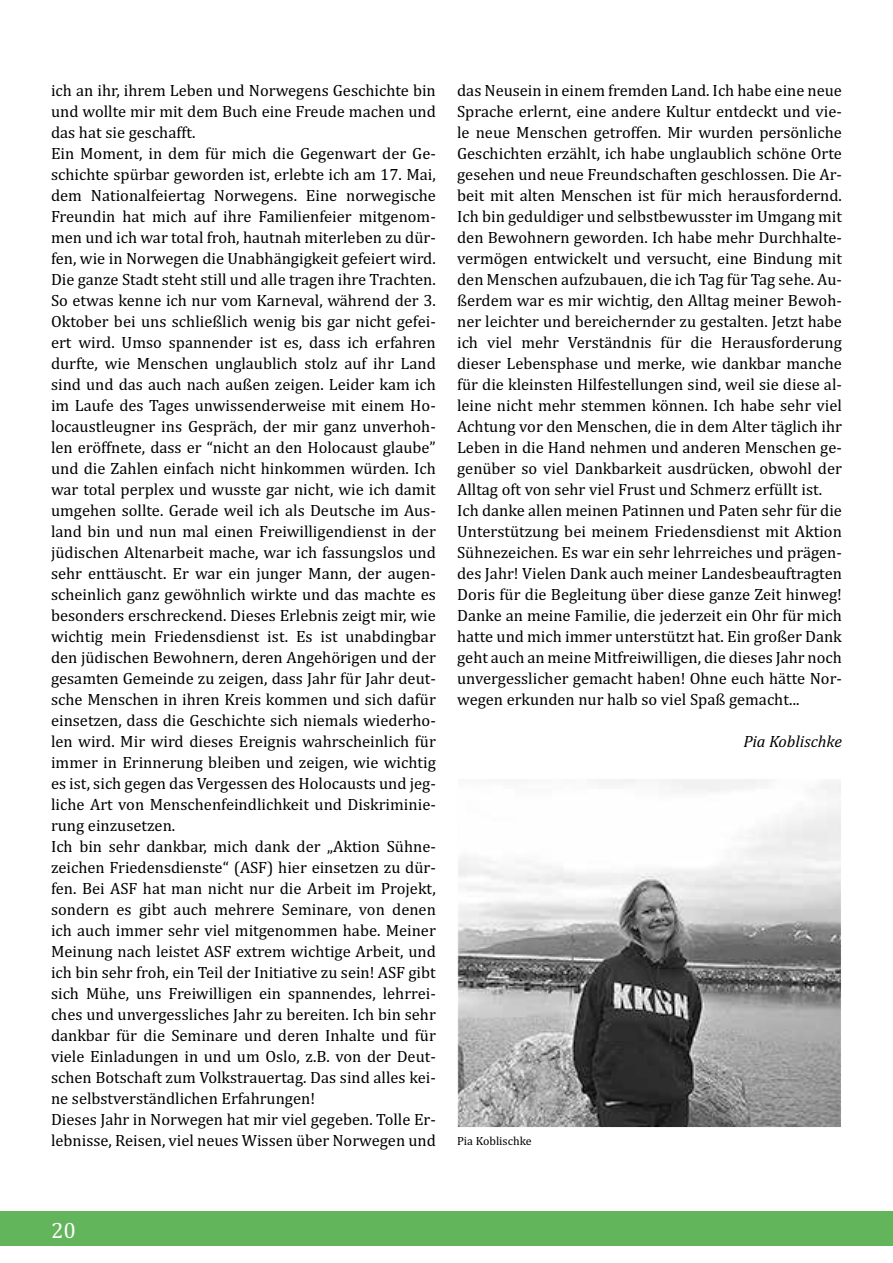
<style>
.page{position:relative;width:893px;height:1263px;background:#fff}
.page>*{position:absolute;margin:0;border:0;box-sizing:border-box;transform-origin:0 0}
.t1{font:22.5px "Cambria";color:#fff}
.t2{font:16.5px/21px "Cambria";color:#000}
.t3{font:italic 16.5px "Cambria";color:#000}
.t4{font:12px "Cambria";color:#000}
</style>
<div class="page">
<div style="left:0;top:1212px;width:893px;height:34px;background:#62b55a"></div>
<img style="left:459px;top:780px;width:381px;height:346px">
<div style="left:457px;top:778px;width:385px;height:350px;border:1px solid #fff"></div>
<p class="t2" style="left:51px;top:80px;width:386px">ich an ihr, ihrem Leben und Norwegens Geschichte bin und wollte mir mit dem Buch eine Freude machen und das hat sie geschafft.<br>Ein Moment, in dem für mich die Gegenwart der Ge&shy;schichte spürbar geworden ist, erlebte ich am 17. Mai, dem Nationalfeiertag Norwegens. Eine norwegische Freundin hat mich auf ihre Familienfeier mitgenom&shy;men und ich war total froh, hautnah miterleben zu dür&shy;fen, wie in Norwegen die Unabhängigkeit gefeiert wird.<br>Die ganze Stadt steht still und alle tragen ihre Trachten.<br>So etwas kenne ich nur vom Karneval, während der 3.<br>Oktober bei uns schließlich wenig bis gar nicht gefei&shy;ert wird. Umso spannender ist es, dass ich erfahren durfte, wie Menschen unglaublich stolz auf ihr Land sind und das auch nach außen zeigen. Leider kam ich im Laufe des Tages unwissenderweise mit einem Ho&shy;locaustleugner ins Gespräch, der mir ganz unverhoh&shy;len eröffnete, dass er “nicht an den Holocaust glaube” und die Zahlen einfach nicht hinkommen würden. Ich war total perplex und wusste gar nicht, wie ich damit umgehen sollte. Gerade weil ich als Deutsche im Aus&shy;land bin und nun mal einen Freiwilligendienst in der jüdischen Altenarbeit mache, war ich fassungslos und sehr enttäuscht. Er war ein junger Mann, der augen&shy;scheinlich ganz gewöhnlich wirkte und das machte es besonders erschreckend. Dieses Erlebnis zeigt mir, wie wichtig mein Friedensdienst ist. Es ist unabdingbar den jüdischen Bewohnern, deren Angehörigen und der gesamten Gemeinde zu zeigen, dass Jahr für Jahr deut&shy;sche Menschen in ihren Kreis kommen und sich dafür einsetzen, dass die Geschichte sich niemals wiederho&shy;len wird. Mir wird dieses Ereignis wahrscheinlich für immer in Erinnerung bleiben und zeigen, wie wichtig es ist, sich gegen das Vergessen des Holocausts und jeg&shy;liche Art von Menschenfeindlichkeit und Diskriminie&shy;rung einzusetzen.<br>Ich bin sehr dankbar, mich dank der „Aktion Sühne&shy;zeichen Friedensdienste“ (ASF) hier einsetzen zu dür&shy;fen. Bei ASF hat man nicht nur die Arbeit im Projekt, sondern es gibt auch mehrere Seminare, von denen ich auch immer sehr viel mitgenommen habe. Meiner Meinung nach leistet ASF extrem wichtige Arbeit, und ich bin sehr froh, ein Teil der Initiative zu sein! ASF gibt sich Mühe, uns Freiwilligen ein spannendes, lehrrei&shy;ches und unvergessliches Jahr zu bereiten. Ich bin sehr dankbar für die Seminare und deren Inhalte und für viele Einladungen in und um Oslo, z.B. von der Deut&shy;schen Botschaft zum Volkstrauertag. Das sind alles kei&shy;ne selbstverständlichen Erfahrungen!<br>Dieses Jahr in Norwegen hat mir viel gegeben. Tolle Er&shy;lebnisse, Reisen, viel neues Wissen über Norwegen und</p>
<p class="t2" style="left:457px;top:80px;width:386px">das Neusein in einem fremden Land. Ich habe eine neue Sprache erlernt, eine andere Kultur entdeckt und vie&shy;le neue Menschen getroffen. Mir wurden persönliche Geschichten erzählt, ich habe unglaublich schöne Orte gesehen und neue Freundschaften geschlossen. Die Ar&shy;beit mit alten Menschen ist für mich herausfordernd.<br>Ich bin geduldiger und selbstbewusster im Umgang mit den Bewohnern geworden. Ich habe mehr Durchhalte&shy;vermögen entwickelt und versucht, eine Bindung mit den Menschen aufzubauen, die ich Tag für Tag sehe. Au&shy;ßerdem war es mir wichtig, den Alltag meiner Bewoh&shy;ner leichter und bereichernder zu gestalten. Jetzt habe ich viel mehr Verständnis für die Herausforderung dieser Lebensphase und merke, wie dankbar manche für die kleinsten Hilfestellungen sind, weil sie diese al&shy;leine nicht mehr stemmen können. Ich habe sehr viel Achtung vor den Menschen, die in dem Alter täglich ihr Leben in die Hand nehmen und anderen Menschen ge&shy;genüber so viel Dankbarkeit ausdrücken, obwohl der Alltag oft von sehr viel Frust und Schmerz erfüllt ist.<br>Ich danke allen meinen Patinnen und Paten sehr für die Unterstützung bei meinem Friedensdienst mit Aktion Sühnezeichen. Es war ein sehr lehrreiches und prägen&shy;des Jahr! Vielen Dank auch meiner Landesbeauftragten Doris für die Begleitung über diese ganze Zeit hinweg!<br>Danke an meine Familie, die jederzeit ein Ohr für mich hatte und mich immer unterstützt hat. Ein großer Dank geht auch an meine Mitfreiwilligen, die dieses Jahr noch unvergesslicher gemacht haben! Ohne euch hätte Nor&shy;wegen erkunden nur halb so viel Spaß gemacht...</p>
<p class="t3" style="left:743px;top:730px;width:100px">Pia Koblischke</p>
<p class="t4" style="left:457px;top:1133px;width:76px">Pia Koblischke</p>
<h1 class="t1" style="left:51px;top:1217px;width:26px">20</h1>
</div>
